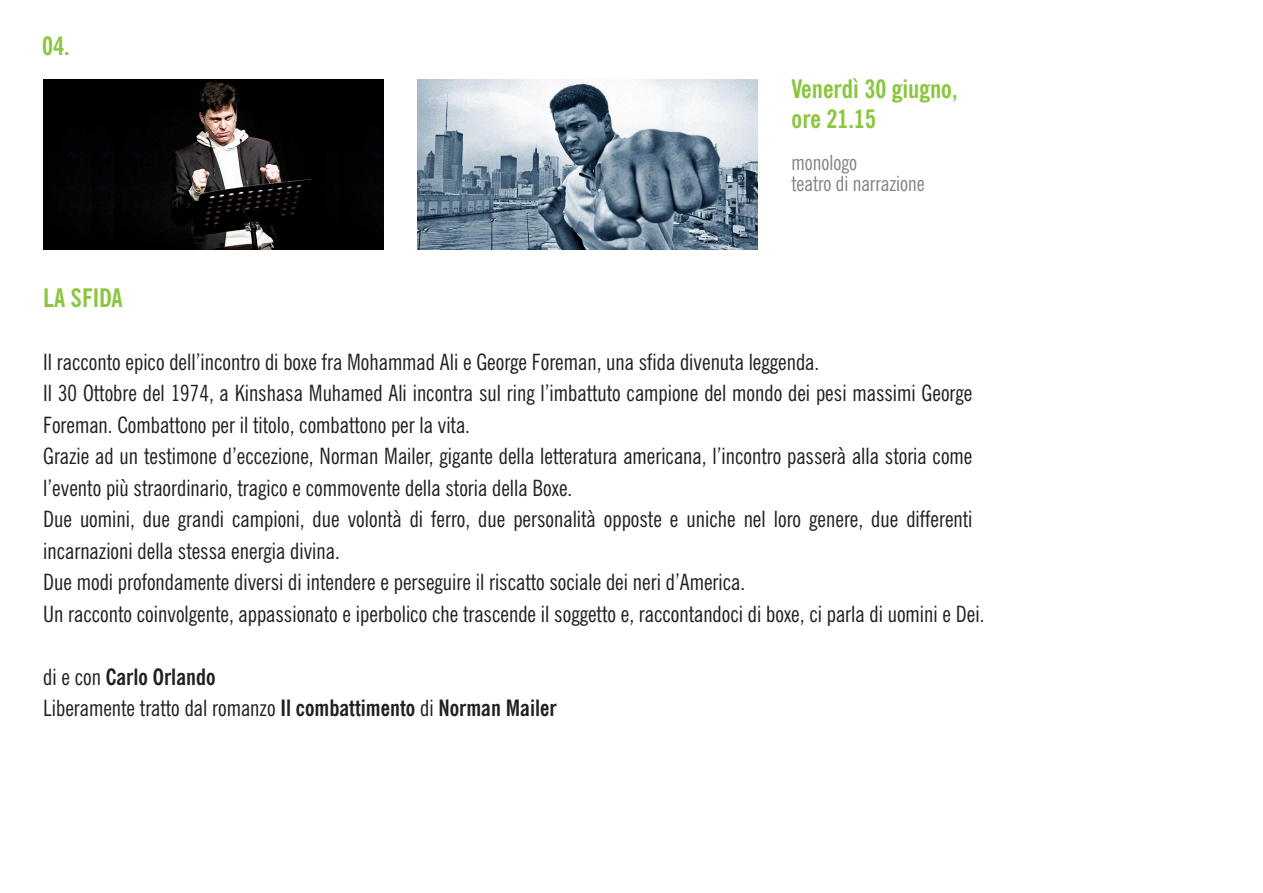
<style>
.page{position:relative;width:1263px;height:893px;background:#fff}
.page>*{position:absolute;margin:0;border:0;box-sizing:border-box;transform-origin:0 0}
.t1{font:700 condensed 25.5px/30.6px "News Gothic BT";color:#8bc63e}
.t2{font:condensed 22.5px/31.5px "News Gothic BT";color:#231f20}
.t3{font:700 condensed 22.5px/31.5px "News Gothic BT";color:#231f20}
.t4{font:condensed 21px/21px "News Gothic BT";letter-spacing:-.005em;color:#818386}
.s1{font-weight:400}
</style>
<div class="page">
<img style="left:418px;top:79px;width:340px;height:170px">
<img style="left:43px;top:79px;width:340px;height:170px">
<p class="t1" style="left:42px;top:30px;width:29px">04.</p>
<p class="t1" style="left:43px;top:282px;width:81px">LA SFIDA</p>
<p class="t1" style="left:792px;top:73px;width:167px">Venerdì 30 giugno, ore 21.15</p>
<p class="t4" style="left:792px;top:152px;width:135px">monologo<br>teatro di narrazione</p>
<p class="t2" style="left:43px;top:346px;width:943px">Il racconto epico dell’incontro di boxe fra Mohammad Ali e George Foreman, una sfida divenuta leggenda.<br>Il 30 Ottobre del 1974, a Kinshasa Muhamed Ali incontra sul ring l’imbattuto campione del mondo dei pesi massimi George Foreman. Combattono per il titolo, combattono per la vita.<br>Grazie ad un testimone d’eccezione, Norman Mailer, gigante della letteratura americana, l’incontro passerà alla storia come l’evento più straordinario, tragico e commovente della storia della Boxe.<br>Due uomini, due grandi campioni, due volontà di ferro, due personalità opposte e uniche nel loro genere, due differenti incarnazioni della stessa energia divina.<br>Due modi profondamente diversi di intendere e perseguire il riscatto sociale dei neri d’America.<br>Un racconto coinvolgente, appassionato e iperbolico che trascende il soggetto e, raccontandoci di boxe, ci parla di uomini e Dei.</p>
<p class="t3" style="left:43px;top:661px;width:515px"><span class="s1">di e con</span> Carlo Orlando<br><span class="s1">Liberamente tratto dal romanzo</span> Il combattimento <span class="s1">di</span> Norman Mailer</p>
</div>
